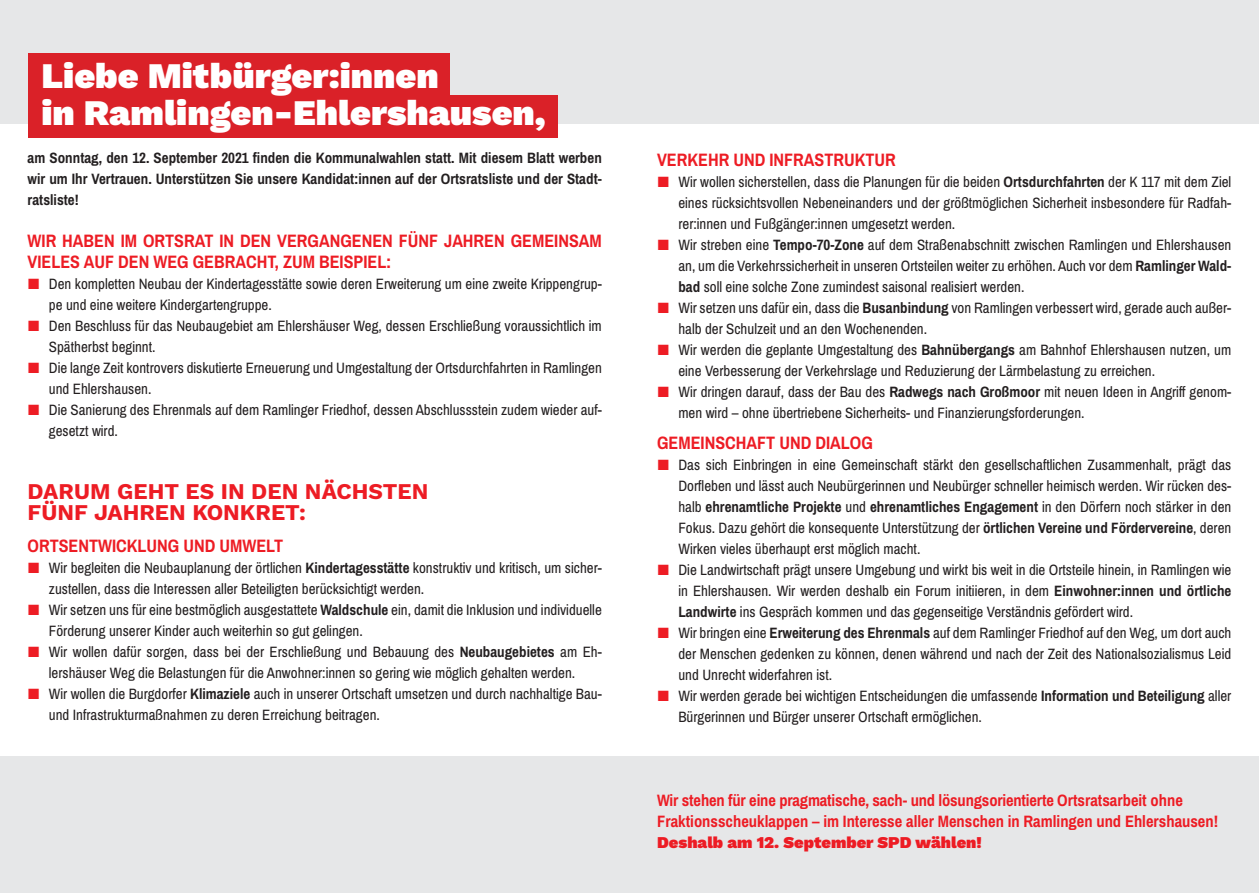
<style>
.page{position:relative;width:1259px;height:893px;background:#fff}
.page>*{position:absolute;margin:0;border:0;box-sizing:border-box;transform-origin:0 0}
.t1{font:900 36px/37.2px "Work Sans";color:#fff}
.t2{font:700 22.5px/21px "Work Sans";color:#ed1c24}
.t3{font:700 18px/21px "Archivo Narrow";color:#ed1c24}
.t4{font:700 16.5px/21px "Archivo Narrow";color:#ed1c24}
.t5{font:900 16.5px "Work Sans";color:#ed1c24}
.t6{font:15px/21px "Archivo Narrow";color:#231f20}
.t7{font:700 15px/21px "Archivo Narrow";color:#231f20;text-align:justify}
.s1{font-family:"European Pi Three";color:#ed1c24}
.s2{font-weight:700}
</style>
<div class="page">
<div style="left:0;top:757px;width:1259px;height:136px;background:#e6e7e8"></div>
<div style="left:0;top:0;width:1259px;height:123px;background:#e6e7e8"></div>
<div style="left:28px;top:54px;width:421px;height:45px;background:#da2128"></div>
<div style="left:28px;top:95px;width:530px;height:43px;background:#da2128"></div>
<h1 class="t1" style="left:41px;top:60px;width:506px">Liebe Mitbürger:innen<br>in Ramlingen-Ehlershausen,</h1>
<p class="t7" style="left:28px;top:149px;width:576px">am Sonntag, den 12. September 2021 finden die Kommunalwahlen statt. Mit diesem Blatt werben wir um Ihr Vertrauen. Unterstützen Sie unsere Kandidat:innen auf der Ortsratsliste und der Stadt&shy;ratsliste!</p>
<p class="t3" style="left:28px;top:232px;width:576px">WIR HABEN IM ORTSRAT IN DEN VERGANGENEN FÜNF JAHREN GEMEINSAM<br>VIELES AUF DEN WEG GEBRACHT, ZUM BEISPIEL:</p>
<p class="t6" style="left:49px;top:275px;width:554px;text-indent:-21px"><span class="s1">-</span> Den kompletten Neubau der Kindertagesstätte sowie deren Erweiterung um eine zweite Krippengrup&shy;pe und eine weitere Kindergartengruppe.</p>
<p class="t6" style="left:49px;top:317px;width:554px;text-indent:-21px"><span class="s1">-</span> Den Beschluss für das Neubaugebiet am Ehlershäuser Weg, dessen Erschließung voraussichtlich im<br>Spätherbst beginnt.</p>
<p class="t6" style="left:49px;top:359px;width:554px;text-indent:-21px"><span class="s1">-</span> Die lange Zeit kontrovers diskutierte Erneuerung und Umgestaltung der Ortsdurchfahrten in Ramlingen und Ehlershausen.</p>
<p class="t6" style="left:49px;top:401px;width:554px;text-indent:-21px"><span class="s1">-</span> Die Sanierung des Ehrenmals auf dem Ramlinger Friedhof, dessen Abschlussstein zudem wieder auf&shy;gesetzt wird.</p>
<h2 class="t2" style="left:28px;top:483px;width:402px">DARUM GEHT ES IN DEN NÄCHSTEN<br>FÜNF JAHREN KONKRET:</h2>
<p class="t3" style="left:28px;top:537px;width:257px">ORTSENTWICKLUNG UND UMWELT</p>
<p class="t6" style="left:49px;top:559px;width:554px;text-indent:-21px"><span class="s1">-</span> Wir begleiten die Neubauplanung der örtlichen <span class="s2">Kindertagesstätte</span> konstruktiv und kritisch, um sicher&shy;zustellen, dass die Interessen aller Beteiligten berücksichtigt werden.</p>
<p class="t6" style="left:49px;top:601px;width:554px;text-indent:-21px"><span class="s1">-</span> Wir setzen uns für eine bestmöglich ausgestattete <span class="s2">Waldschule</span> ein, damit die Inklusion und individuelle<br>Förderung unserer Kinder auch weiterhin so gut gelingen.</p>
<p class="t6" style="left:28px;top:643px;width:576px;text-align:center"><span class="s1">-</span> Wir wollen dafür sorgen, dass bei der Erschließung und Bebauung des <span class="s2">Neubaugebietes</span> am Eh&shy;lershäuser Weg die Belastungen für die Anwohner:innen so gering wie möglich gehalten werden.</p>
<p class="t6" style="left:49px;top:685px;width:554px;text-indent:-21px"><span class="s1">-</span> Wir wollen die Burgdorfer <span class="s2">Klimaziele</span> auch in unserer Ortschaft umsetzen und durch nachhaltige Bau&shy;und Infrastrukturmaßnahmen zu deren Erreichung beitragen.</p>
<p class="t3" style="left:657px;top:151px;width:240px">VERKEHR UND INFRASTRUKTUR</p>
<p class="t6" style="left:678px;top:173px;width:554px;text-align:justify;text-indent:-21px"><span class="s1">-</span> Wir wollen sicherstellen, dass die Planungen für die beiden <span class="s2">Ortsdurchfahrten</span> der K 117 mit dem Ziel eines rücksichtsvollen Nebeneinanders und der größtmöglichen Sicherheit insbesondere für Radfah&shy;rer:innen und Fußgänger:innen umgesetzt werden.</p>
<p class="t6" style="left:678px;top:236px;width:554px;text-align:justify;text-indent:-21px"><span class="s1">-</span> Wir streben eine <span class="s2">Tempo-70-Zone</span> auf dem Straßenabschnitt zwischen Ramlingen und Ehlershausen an, um die Verkehrssicherheit in unseren Ortsteilen weiter zu erhöhen. Auch vor dem <span class="s2">Ramlinger Wald&shy;bad</span> soll eine solche Zone zumindest saisonal realisiert werden.</p>
<p class="t6" style="left:678px;top:299px;width:554px;text-indent:-21px"><span class="s1">-</span> Wir setzen uns dafür ein, dass die <span class="s2">Busanbindung</span> von Ramlingen verbessert wird, gerade auch außer&shy;halb der Schulzeit und an den Wochenenden.</p>
<p class="t6" style="left:678px;top:341px;width:554px;text-indent:-21px"><span class="s1">-</span> Wir werden die geplante Umgestaltung des <span class="s2">Bahnübergangs</span> am Bahnhof Ehlershausen nutzen, um eine Verbesserung der Verkehrslage und Reduzierung der Lärmbelastung zu erreichen.</p>
<p class="t6" style="left:678px;top:383px;width:554px;text-indent:-21px"><span class="s1">-</span> Wir dringen darauf, dass der Bau des <span class="s2">Radwegs nach Großmoor</span> mit neuen Ideen in Angriff genom&shy;men wird – ohne übertriebene Sicherheits- und Finanzierungsforderungen.</p>
<p class="t3" style="left:657px;top:435px;width:217px">GEMEINSCHAFT UND DIALOG</p>
<p class="t6" style="left:678px;top:456px;width:554px;text-align:justify;text-indent:-21px"><span class="s1">-</span> Das sich Einbringen in eine Gemeinschaft stärkt den gesellschaftlichen Zusammenhalt, prägt das Dorfleben und lässt auch Neubürgerinnen und Neubürger schneller heimisch werden. Wir rücken des&shy;halb <span class="s2">ehrenamtliche Projekte</span> und <span class="s2">ehrenamtliches Engagement</span> in den Dörfern noch stärker in den Fokus. Dazu gehört die konsequente Unterstützung der <span class="s2">örtlichen Vereine und Fördervereine</span>, deren Wirken vieles überhaupt erst möglich macht.</p>
<p class="t6" style="left:678px;top:561px;width:554px;text-align:justify;text-indent:-21px"><span class="s1">-</span> Die Landwirtschaft prägt unsere Umgebung und wirkt bis weit in die Ortsteile hinein, in Ramlingen wie in Ehlershausen. Wir werden deshalb ein Forum initiieren, in dem <span class="s2">Einwohner:innen und örtliche Landwirte</span> ins Gespräch kommen und das gegenseitige Verständnis gefördert wird.</p>
<p class="t6" style="left:678px;top:624px;width:554px;text-align:justify;text-indent:-21px"><span class="s1">-</span> Wir bringen eine <span class="s2">Erweiterung des Ehrenmals</span> auf dem Ramlinger Friedhof auf den Weg, um dort auch der Menschen gedenken zu können, denen während und nach der Zeit des Nationalsozialismus Leid und Unrecht widerfahren ist.</p>
<p class="t6" style="left:678px;top:687px;width:554px;text-indent:-21px"><span class="s1">-</span> Wir werden gerade bei wichtigen Entscheidungen die umfassende <span class="s2">Information und Beteiligung</span> aller<br>Bürgerinnen und Bürger unserer Ortschaft ermöglichen.</p>
<p class="t4" style="left:657px;top:792px;width:562px">Wir stehen für eine pragmatische, sach- und lösungsorientierte Ortsratsarbeit ohne<br>Fraktionsscheuklappen – im Interesse aller Menschen in Ramlingen und Ehlershausen!</p>
<p class="t5" style="left:657px;top:837px;width:326px">Deshalb am 12. September SPD wählen!</p>
</div>
